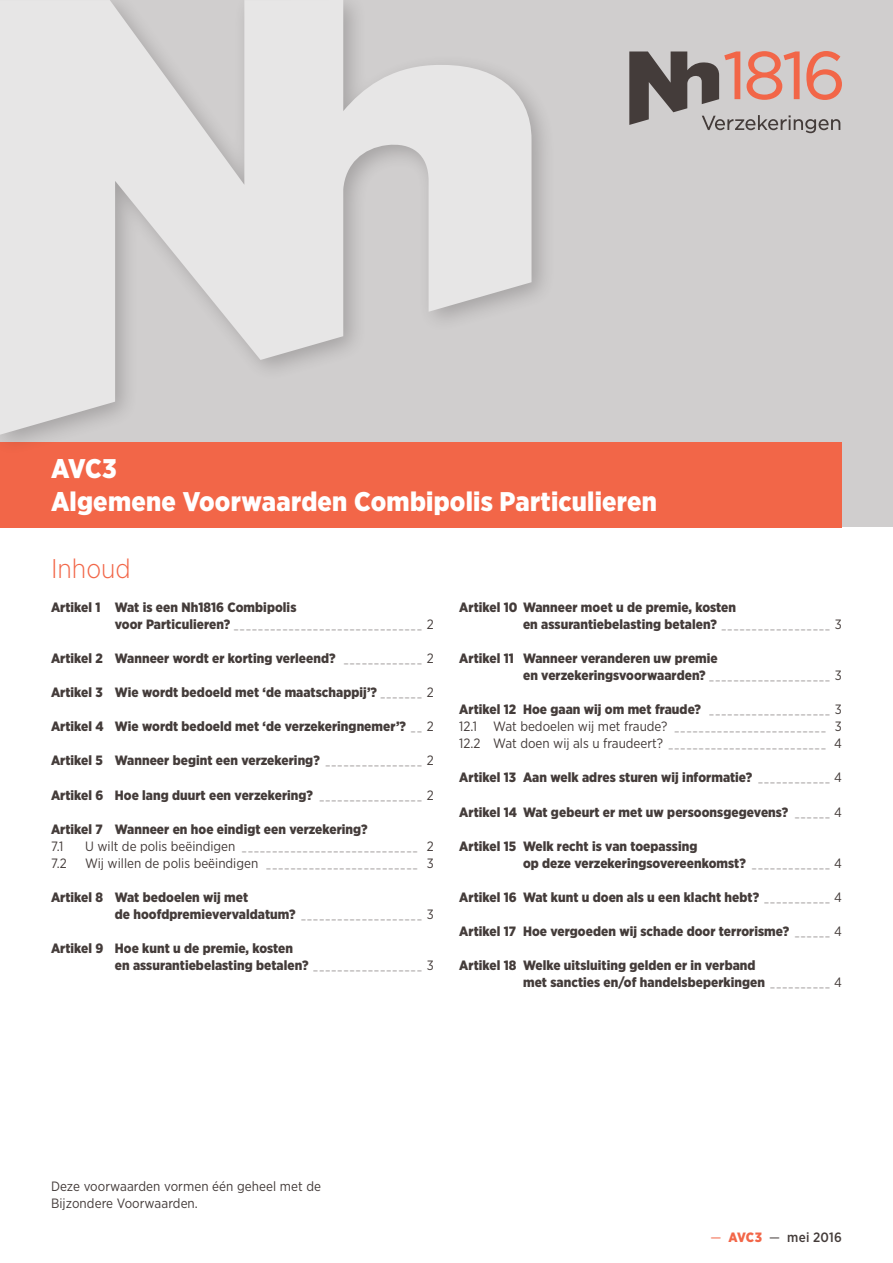
<style>
.page{position:relative;width:893px;height:1263px;background:#fff}
.page>*{position:absolute;margin:0;border:0;box-sizing:border-box;transform-origin:0 0}
.t1{font:900 27px/33px "Gotham Narrow";letter-spacing:.01em;color:#fff}
.t2{font:300 27px "Gotham Narrow";color:#f26648}
.t3{font:900 13.5px/17px "Gotham Narrow";letter-spacing:.005em;color:#443c3a}
.t4{font:13.5px/17px "Gotham Narrow";letter-spacing:.005em;color:#443c3a}
.t5{font:500 13.5px "Gotham Narrow";letter-spacing:.015em;color:#443c3a}
.t6{font:7.5px/17px "Gotham Narrow";color:#443c3a;text-align:justify}
.s1{font-weight:900;font-size:13.5px}
.s2{font-size:13.5px}
.s3{font-weight:400;font-size:7.5px}
.s4{font-weight:400}
.s5{font-size:7.5px}
.s6{font-weight:400;color:#f26648}
.s7{font-weight:900;color:#f26648}
</style>
<div class="page">
<div style="left:0;top:0;width:893px;height:527px;background:#d0cece"></div>
<div style="left:0;top:442px;width:842px;height:85px;background:#f26648"></div>
<div style="left:0;top:0;width:556px;height:458px;background:#231f20;opacity:.5"></div>
<svg style="left:0;top:0;width:531px;height:435px;fill:#e7e6e6"></svg>
<svg style="left:629px;top:51px;width:213px;height:82px"></svg>
<h1 class="t1" style="left:51px;top:451px;width:607px">AVC3<br>Algemene Voorwaarden Combipolis Particulieren</h1>
<h1 class="t2" style="left:51px;top:552px;width:81px">Inhoud</h1>
<p class="t3" style="left:51px;top:599px;width:247px">Artikel 1 Wat is een Nh1816 Combipolis</p>
<p class="t6" style="left:115px;top:618px;width:320px"><span class="s1">voor Particulieren?</span> _ _ _ _ _ _ _ _ _ _ _ _ _ _ _ _ _ _ _ _ _ _ _ _ _ _ _ _ _ _ <span class="s2">2</span></p>
<p class="t3" style="left:51px;top:650px;width:384px">Artikel 2 Wanneer wordt er korting verleend? <span class="s3">_ _ _ _ _ _ _ _ _ _ _ _</span> <span class="s4">2</span></p>
<p class="t3" style="left:51px;top:684px;width:384px">Artikel 3 Wie wordt bedoeld met ‘de maatschappij’? <span class="s3">_ _ _ _ _ _</span> <span class="s4">2</span></p>
<p class="t3" style="left:51px;top:718px;width:384px">Artikel 4 Wie wordt bedoeld met ‘de verzekeringnemer’? <span class="s3">_</span> <span class="s4">2</span></p>
<p class="t3" style="left:51px;top:752px;width:384px">Artikel 5 Wanneer begint een verzekering? <span class="s3">_ _ _ _ _ _ _ _ _ _ _ _ _ _ _</span> <span class="s4">2</span></p>
<p class="t3" style="left:51px;top:786px;width:384px">Artikel 6 Hoe lang duurt een verzekering? <span class="s3">_ _ _ _ _ _ _ _ _ _ _ _ _ _ _ _</span> <span class="s4">2</span></p>
<p class="t3" style="left:51px;top:820px;width:318px">Artikel 7 Wanneer en hoe eindigt een verzekering?</p>
<p class="t4" style="left:51px;top:837px;width:14px">7.1</p>
<p class="t6" style="left:85px;top:839px;width:350px"><span class="s2">U wilt de polis beëindigen</span> _ _ _ _ _ _ _ _ _ _ _ _ _ _ _ _ _ _ _ _ _ _ _ _ _ _ _ _ _ <span class="s2">2</span></p>
<p class="t4" style="left:51px;top:854px;width:17px">7.2</p>
<p class="t4" style="left:85px;top:854px;width:350px">Wij willen de polis beëindigen <span class="s5">_ _ _ _ _ _ _ _ _ _ _ _ _ _ _ _ _ _ _ _ _ _ _ _ _</span> 3</p>
<p class="t3" style="left:115px;top:888px;width:320px;text-indent:-64px">Artikel 8 Wat bedoelen wij met<br>de hoofdpremievervaldatum? <span class="s3">_ _ _ _ _ _ _ _ _ _ _ _ _ _ _ _ _ _ _</span> <span class="s4">3</span></p>
<p class="t3" style="left:115px;top:939px;width:320px;text-indent:-64px">Artikel 9 Hoe kunt u de premie, kosten<br>en assurantiebelasting betalen? <span class="s3">_ _ _ _ _ _ _ _ _ _ _ _ _ _ _ _ _</span> <span class="s4">3</span></p>
<p class="t3" style="left:523px;top:599px;width:320px;text-indent:-64px">Artikel 10 Wanneer moet u de premie, kosten<br>en assurantiebelasting betalen? <span class="s3">_ _ _ _ _ _ _ _ _ _ _ _ _ _ _ _ _</span> <span class="s4">3</span></p>
<p class="t3" style="left:523px;top:650px;width:320px;text-indent:-64px">Artikel 11 Wanneer veranderen uw premie<br>en verzekeringsvoorwaarden? <span class="s3">_ _ _ _ _ _ _ _ _ _ _ _ _ _ _ _ _ _ _</span> <span class="s4">3</span></p>
<p class="t6" style="left:459px;top:703px;width:384px"><span class="s1">Artikel 12 Hoe gaan wij om met fraude?</span> _ _ _ _ _ _ _ _ _ _ _ _ _ _ _ _ _ _ _ <span class="s2">3<br>12.1 Wat bedoelen wij met fraude?</span> _ _ _ _ _ _ _ _ _ _ _ _ _ _ _ _ _ _ _ _ _ _ _ _ _ <span class="s2">3<br>12.2 Wat doen wij als u fraudeert?</span> _ _ _ _ _ _ _ _ _ _ _ _ _ _ _ _ _ _ _ _ _ _ _ _ _ _ <span class="s2">4</span></p>
<p class="t3" style="left:459px;top:769px;width:384px">Artikel 13 Aan welk adres sturen wij informatie? <span class="s3">_ _ _ _ _ _ _ _ _ _ _</span> <span class="s4">4</span></p>
<p class="t3" style="left:459px;top:803px;width:384px">Artikel 14 Wat gebeurt er met uw persoonsgegevens? <span class="s3">_ _ _ _ _</span> <span class="s4">4</span></p>
<p class="t3" style="left:523px;top:837px;width:320px;text-indent:-64px">Artikel 15 Welk recht is van toepassing<br>op deze verzekeringsovereenkomst? <span class="s3">_ _ _ _ _ _ _ _ _ _ _ _</span> <span class="s4">4</span></p>
<p class="t3" style="left:459px;top:888px;width:384px">Artikel 16 Wat kunt u doen als u een klacht hebt? <span class="s3">_ _ _ _ _ _ _ _ _ _</span> <span class="s4">4</span></p>
<p class="t3" style="left:459px;top:922px;width:384px">Artikel 17 Hoe vergoeden wij schade door terrorisme? <span class="s3">_ _ _ _ _</span> <span class="s4">4</span></p>
<p class="t3" style="left:523px;top:956px;width:320px;text-indent:-64px">Artikel 18 Welke uitsluiting gelden er in verband<br>met sancties en/of handelsbeperkingen <span class="s3">_ _ _ _ _ _ _ _ _</span> <span class="s4">4</span></p>
<p class="t4" style="left:51px;top:1177px;width:272px">Deze voorwaarden vormen één geheel met de<br>Bijzondere Voorwaarden.</p>
<p class="t5" style="left:710px;top:1228px;width:133px"><span class="s6">—</span> <span class="s7">AVC3</span> <span class="s4">—</span> mei 2016</p>
</div>
